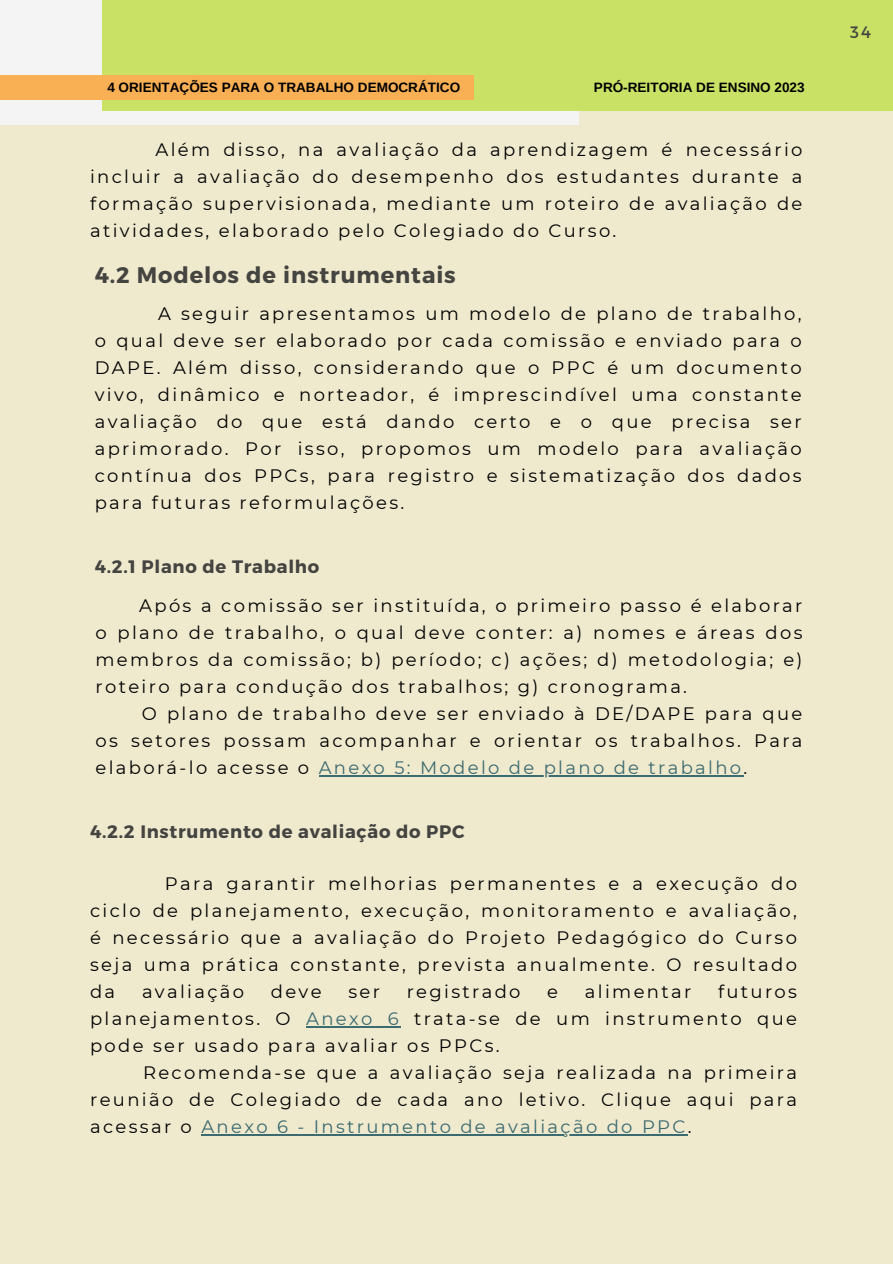
<style>
.page{position:relative;width:893px;height:1264px;background:#fff}
.page>*{position:absolute;margin:0;border:0;box-sizing:border-box;transform-origin:0 0}
.t1{font:700 22.5px "Montserrat";letter-spacing:.04em;color:#444440}
.t2{font:18px/27px "Montserrat";letter-spacing:.13em;color:#000;text-align:justify}
.t3{font:700 18px "Montserrat";letter-spacing:.04em;color:#444440}
.t4{font:16.5px "Montserrat";color:#444440}
.t5{font:700 13.5px "Arimo";color:#000}
.s1{color:#3b6a70}
</style>
<div class="page">
<div style="left:0;top:0;width:892px;height:1263px;background:#efe9ce"></div>
<div style="left:0;top:0;width:578px;height:125px;background:#f4f4f4"></div>
<div style="left:102px;top:0;width:790px;height:111px;background:#c9e265"></div>
<div style="left:0;top:75px;width:474px;height:25px;background:#f9b054"></div>
<hr style="left:318px;top:775px;width:425px;height:1px;background:#3b6a70">
<hr style="left:306px;top:1025px;width:95px;height:2px;background:#3b6a70">
<hr style="left:201px;top:1133px;width:486px;height:2px;background:#3b6a70">
<p class="t5" style="left:107px;top:79px;width:354px">4 ORIENTAÇÕES PARA O TRABALHO DEMOCRÁTICO</p>
<p class="t5" style="left:594px;top:79px;width:212px">PRÓ-REITORIA DE ENSINO 2023</p>
<p class="t2" style="left:90px;top:136px;width:713px;text-indent:65px">Além disso, na avaliação da aprendizagem é necessário incluir a avaliação do desempenho dos estudantes durante a formação supervisionada, mediante um roteiro de avaliação de atividades, elaborado pelo Colegiado do Curso.</p>
<p class="t1" style="left:95px;top:260px;width:362px">4.2 Modelos de instrumentais</p>
<p class="t2" style="left:95px;top:300px;width:708px;text-indent:63px">A seguir apresentamos um modelo de plano de trabalho, o qual deve ser elaborado por cada comissão e enviado para o DAPE. Além disso, considerando que o PPC é um documento vivo, dinâmico e norteador, é imprescindível uma constante avaliação do que está dando certo e o que precisa ser aprimorado. Por isso, propomos um modelo para avaliação contínua dos PPCs, para registro e sistematização dos dados para futuras reformulações.</p>
<p class="t3" style="left:95px;top:555px;width:226px">4.2.1 Plano de Trabalho</p>
<p class="t2" style="left:95px;top:592px;width:708px;text-indent:44px">Após a comissão ser instituída, o primeiro passo é elaborar o plano de trabalho, o qual deve conter: a) nomes e áreas dos membros da comissão; b) período; c) ações; d) metodologia; e) roteiro para condução dos trabalhos; g) cronograma.</p>
<p class="t2" style="left:95px;top:700px;width:708px;text-indent:46px">O plano de trabalho deve ser enviado à DE/DAPE para que os setores possam acompanhar e orientar os trabalhos. Para elaborá-lo acesse o <span class="s1">Anexo 5: Modelo de plano de trabalho</span>.</p>
<p class="t3" style="left:90px;top:819px;width:376px">4.2.2 Instrumento de avaliação do PPC</p>
<p class="t2" style="left:90px;top:869px;width:708px;text-indent:75px">Para garantir melhorias permanentes e a execução do ciclo de planejamento, execução, monitoramento e avaliação, é necessário que a avaliação do Projeto Pedagógico do Curso seja uma prática constante, prevista anualmente. O resultado da</p>
<p class="t2" style="left:90px;top:977px;width:708px;text-indent:628px">futuros planejamentos. O <span class="s1">Anexo 6</span> trata-se de um instrumento que pode ser usado para avaliar os PPCs.</p>
<p class="t2" style="left:90px;top:1058px;width:708px;text-indent:53px">Recomenda-se que a avaliação seja realizada na primeira reunião de Colegiado de cada ano letivo. Clique aqui para acessar o <span class="s1">Anexo 6 - Instrumento de avaliação do PPC</span>.</p>
<p class="t2" style="left:142px;top:977px;width:104px">avaliação</p>
<p class="t2" style="left:271px;top:977px;width:52px">deve</p>
<p class="t2" style="left:348px;top:977px;width:33px">ser</p>
<p class="t2" style="left:406px;top:977px;width:115px">registrado</p>
<p class="t2" style="left:547px;top:977px;width:12px">e</p>
<p class="t2" style="left:585px;top:977px;width:108px">alimentar</p>
<p class="t4" style="left:850px;top:21px;width:22px">34</p>
</div>
